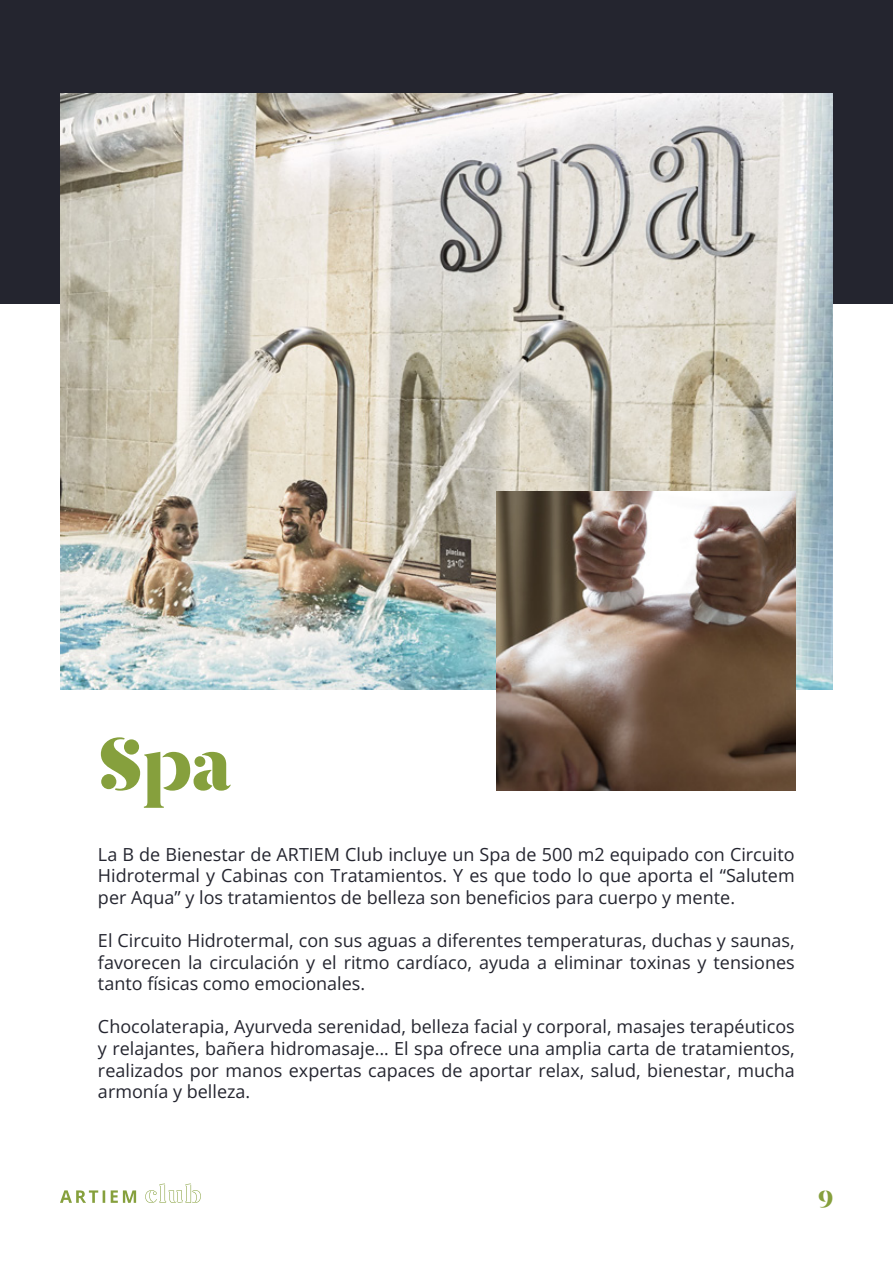
<style>
.page{position:relative;width:893px;height:1263px;background:#fff}
.page>*{position:absolute;margin:0;border:0;box-sizing:border-box;transform-origin:0 0}
.t1{font:82.5px "Artiem";color:#86a03d}
.t2{font:27px "Artiem";color:#86a03d}
.t3{font:18px/21.6px "Open Sans";color:#24252f;text-align:justify}
</style>
<div class="page">
<div style="left:0;top:0;width:893px;height:304px;background:#24252f"></div>
<img style="left:60px;top:94px;width:773px;height:596px">
<img style="left:496px;top:491px;width:299px;height:299px">
<svg style="left:145px;top:1183px;width:56px;height:20px"></svg>
<svg style="left:60px;top:1190px;width:76px;height:13px"></svg>
<h1 class="t1" style="left:98px;top:721px;width:135px">Spa</h1>
<p class="t3" style="left:98px;top:843px;width:698px">La B de Bienestar de ARTIEM Club incluye un Spa de 500 m2 equipado con Circuito Hidrotermal y Cabinas con Tratamientos. Y es que todo lo que aporta el “Salutem per Aqua” y los tratamientos de belleza son beneficios para cuerpo y mente.</p>
<p class="t3" style="left:98px;top:929px;width:698px">El Circuito Hidrotermal, con sus aguas a diferentes temperaturas, duchas y saunas, favorecen la circulación y el ritmo cardíaco, ayuda a eliminar toxinas y tensiones tanto físicas como emocionales.</p>
<p class="t3" style="left:98px;top:1015px;width:698px">Chocolaterapia, Ayurveda serenidad, belleza facial y corporal, masajes terapéuticos y relajantes, bañera hidromasaje… El spa ofrece una amplia carta de tratamientos, realizados por manos expertas capaces de aportar relax, salud, bienestar, mucha armonía y belleza.</p>
<h2 class="t2" style="left:818px;top:1180px;width:16px">9</h2>
</div>
